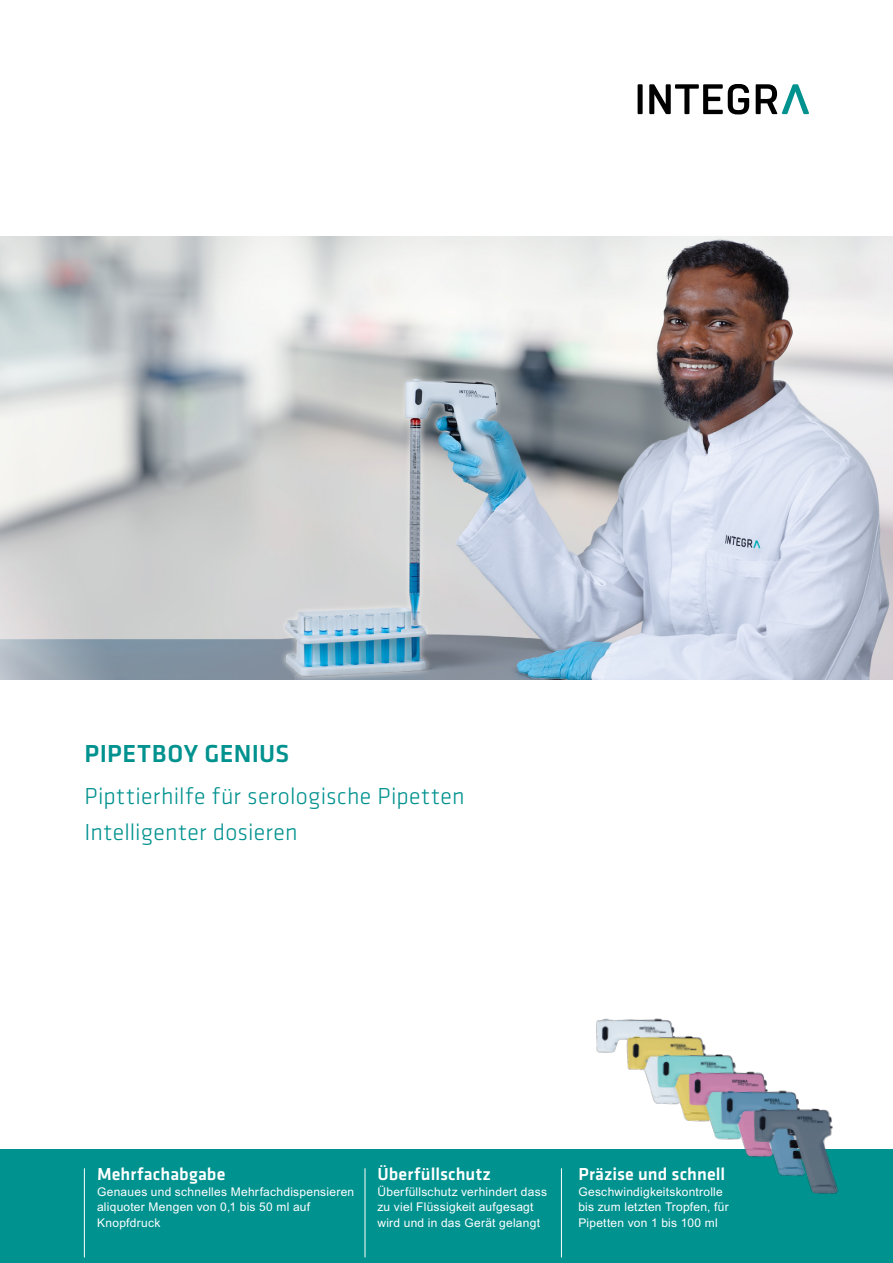
<style>
.page{position:relative;width:893px;height:1263px;background:#fff}
.page>*{position:absolute;margin:0;border:0;box-sizing:border-box;transform-origin:0 0}
.t1{font:500 25.5px "Klavika Basic";letter-spacing:.015em;color:#00928f}
.t2{font:300 24px/36px "Klavika Basic";letter-spacing:.01em;color:#00928f}
.t3{font:500 18px "Klavika Basic";letter-spacing:.005em;color:#fff}
.t4{font:12px/15.8px "Arial";letter-spacing:.02em;color:#fff}
</style>
<div class="page">
<div style="left:0;top:1149px;width:893px;height:114px;background:#00928f"></div>
<hr style="left:84px;top:1168px;width:1px;height:89px;background:#fff">
<hr style="left:365px;top:1168px;width:1px;height:89px;background:#fff">
<hr style="left:561px;top:1168px;width:1px;height:89px;background:#fff">
<div style="left:638px;top:84px;width:5px;height:30px;background:#000"></div>
<svg style="left:649px;top:84px;width:100px;height:30px"></svg>
<svg style="left:756px;top:84px;width:53px;height:30px"></svg>
<img style="left:0;top:237px;width:893px;height:442px">
<img style="left:596px;top:1018px;width:243px;height:176px">
<h1 class="t1" style="left:84px;top:736px;width:206px">PIPETBOY GENIUS</h1>
<h2 class="t2" style="left:84px;top:778px;width:382px">Pipttierhilfe für serologische Pipetten<br>Intelligenter dosieren</h2>
<h3 class="t3" style="left:97px;top:1162px;width:130px">Mehrfachabgabe</h3>
<p class="t4" style="left:97px;top:1184px;width:259px">Genaues und schnelles Mehrfachdispensieren aliquoter Mengen von 0,1 bis 50 ml auf<br>Knopfdruck</p>
<h3 class="t3" style="left:377px;top:1162px;width:115px">Überfüllschutz</h3>
<p class="t4" style="left:377px;top:1184px;width:171px">Überfüllschutz verhindert dass zu viel Flüssigkeit aufgesagt wird und in das Gerät gelangt</p>
<h3 class="t3" style="left:578px;top:1162px;width:148px">Präzise und schnell</h3>
<p class="t4" style="left:578px;top:1184px;width:152px">Geschwindigkeitskontrolle bis zum letzten Tropfen, für<br>Pipetten von 1 bis 100 ml</p>
</div>
